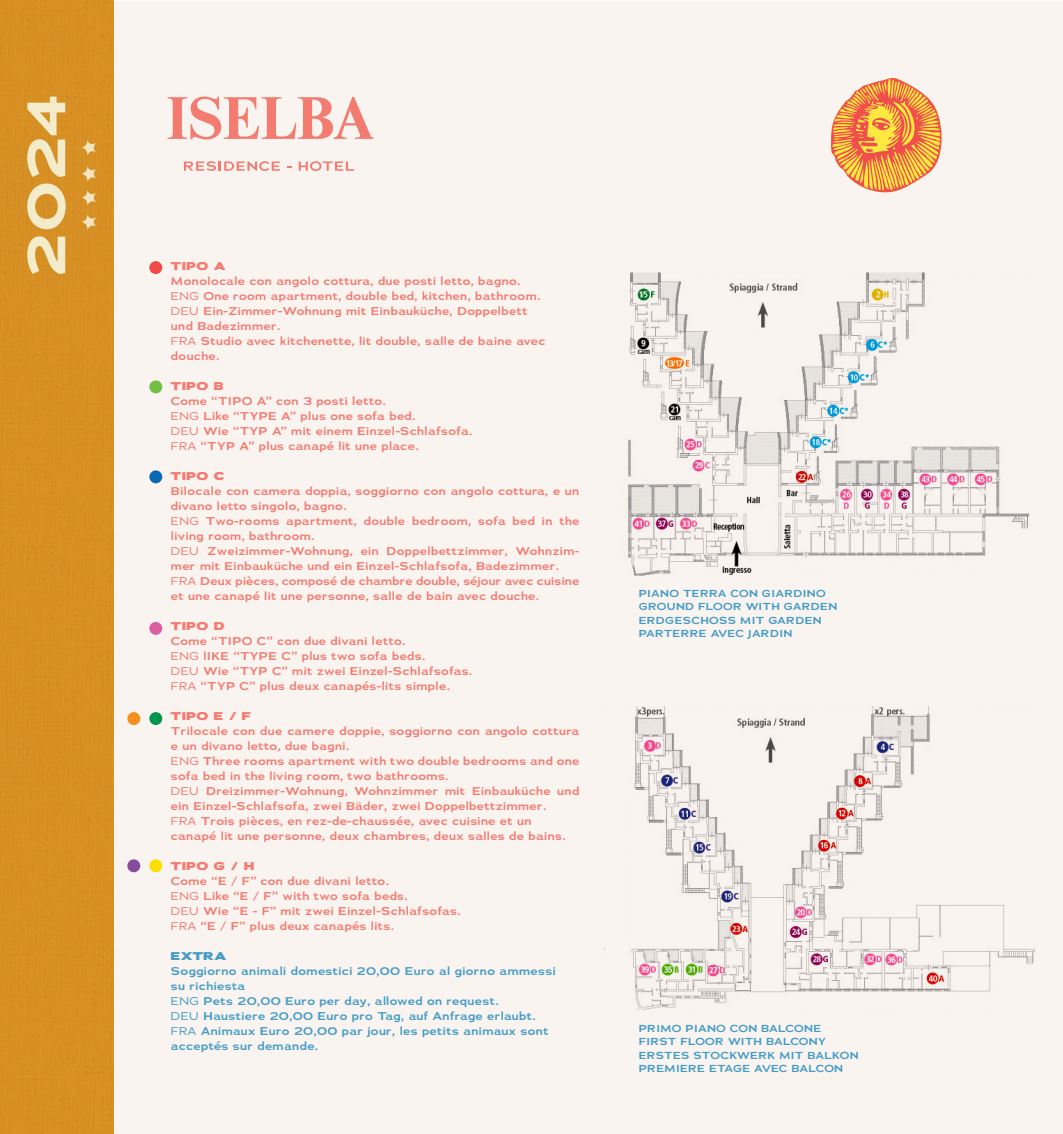
<style>
.page{position:relative;width:1063px;height:1134px;background:#fff}
.page>*{position:absolute;margin:0;border:0;box-sizing:border-box;transform-origin:0 0}
.t1{font:600 11.25px/15px "Adrianna Extended";letter-spacing:.025em;color:#f47b70}
.t2{font:600 11.25px/15px "Adrianna Extended";letter-spacing:.025em;color:#459cc6}
.t3{font:800 11.25px "Adrianna Extended";letter-spacing:.025em;color:#f47b70}
.t4{font:800 11.25px "Adrianna Extended";letter-spacing:.025em;color:#459cc6}
.t5{font:600 10.12px/13.5px "Adrianna Extended";letter-spacing:.025em;color:#459cc6}
.s1{font-weight:400}
</style>
<div class="page">
<div style="left:2px;top:1px;width:1061px;height:1132px;background:#faf4f1"></div>
<div style="left:0;top:1px;width:114px;height:1133px;background:#d69024"></div>
<svg style="left:167px;top:97px;width:207px;height:43px"></svg>
<svg style="left:184px;top:161px;width:96px;height:10px"></svg>
<svg style="left:299px;top:161px;width:55px;height:10px"></svg>
<svg style="left:831px;top:78px;width:111px;height:115px"></svg>
<img style="left:628px;top:272px;width:402px;height:304px">
<img style="left:631px;top:706px;width:404px;height:304px">
<div style="left:149px;top:261px;width:13px;height:13px;background:#f04b49;border-radius:50%"></div>
<div style="left:149px;top:380px;width:13px;height:13px;background:#72bf44;border-radius:50%"></div>
<div style="left:149px;top:470px;width:13px;height:13px;background:#0b67b2;border-radius:50%"></div>
<div style="left:149px;top:622px;width:13px;height:13px;background:#da5fa3;border-radius:50%"></div>
<div style="left:149px;top:712px;width:13px;height:13px;background:#00964b;border-radius:50%"></div>
<div style="left:149px;top:859px;width:13px;height:13px;background:#fbdf00;border-radius:50%"></div>
<div style="left:127px;top:712px;width:13px;height:13px;background:#f78f1e;border-radius:50%"></div>
<div style="left:127px;top:859px;width:13px;height:13px;background:#844d9e;border-radius:50%"></div>
<svg style="left:27px;top:97px;width:39px;height:177px"></svg>
<svg style="left:82px;top:140px;width:15px;height:15px"></svg>
<svg style="left:82px;top:166px;width:14px;height:15px"></svg>
<svg style="left:82px;top:190px;width:14px;height:15px"></svg>
<svg style="left:82px;top:214px;width:15px;height:16px"></svg>
<p class="t3" style="left:171px;top:259px;width:56px">TIPO A</p>
<p class="t1" style="left:171px;top:273px;width:376px">Monolocale con angolo cottura, due posti letto, bagno.<br><span class="s1">ENG</span> One room apartment, double bed, kitchen, bathroom.<br><span class="s1">DEU</span> Ein-Zimmer-Wohnung mit Einbauküche, Doppelbett und Badezimmer.<br><span class="s1">FRA</span> Studio avec kitchenette, lit double, salle de baine avec douche.</p>
<p class="t3" style="left:171px;top:379px;width:54px">TIPO B</p>
<p class="t1" style="left:171px;top:393px;width:303px">Come “TIPO A” con 3 posti letto.<br><span class="s1">ENG</span> Like “TYPE A” plus one sofa bed.<br><span class="s1">DEU</span> Wie “TYP A” mit einem Einzel-Schlafsofa.<br><span class="s1">FRA</span> “TYP A” plus canapé lit une place.</p>
<p class="t3" style="left:171px;top:469px;width:55px">TIPO C</p>
<p class="t1" style="left:171px;top:483px;width:410px">Bilocale con camera doppia, soggiorno con angolo cottura, e un divano letto singolo, bagno.<br><span class="s1">ENG</span> Two-rooms apartment, double bedroom, sofa bed in the living room, bathroom.<br><span class="s1">DEU</span> Zweizimmer-Wohnung, ein Doppelbettzimmer, Wohnzim&shy;mer mit Einbauküche und ein Einzel-Schlafsofa, Badezimmer.<br><span class="s1">FRA</span> Deux pièces, composé de chambre double, séjour avec cuisine et une canapé lit une personne, salle de bain avec douche.</p>
<p class="t3" style="left:171px;top:619px;width:56px">TIPO D</p>
<p class="t1" style="left:171px;top:633px;width:303px">Come “TIPO C” con due divani letto.<br><span class="s1">ENG</span> lIKE “TYPE C” plus two sofa beds.<br><span class="s1">DEU</span> Wie “TYP C” mit zwei Einzel-Schlafsofas.<br><span class="s1">FRA</span> “TYP C” plus deux canapés-lits simple.</p>
<p class="t3" style="left:171px;top:709px;width:82px">TIPO E / F</p>
<p class="t1" style="left:171px;top:723px;width:410px">Trilocale con due camere doppie, soggiorno con angolo cottura e un divano letto, due bagni.<br><span class="s1">ENG</span> Three rooms apartment with two double bedrooms and one sofa bed in the living room, two bathrooms.<br><span class="s1">DEU</span> Dreizimmer-Wohnung, Wohnzimmer mit Einbauküche und ein Einzel-Schlafsofa, zwei Bäder, zwei Doppelbettzimmer.<br><span class="s1">FRA</span> Trois pièces, en rez-de-chaussée, avec cuisine et un canapé lit une personne, deux chambres, deux salles de bains.</p>
<p class="t3" style="left:171px;top:859px;width:85px">TIPO G / H</p>
<p class="t1" style="left:171px;top:873px;width:291px">Come “E / F” con due divani letto.<br><span class="s1">ENG</span> Like “E / F” with two sofa beds.<br><span class="s1">DEU</span> Wie “E - F” mit zwei Einzel-Schlafsofas.<br><span class="s1">FRA</span> “E / F” plus deux canapés lits.</p>
<p class="t4" style="left:171px;top:949px;width:57px">EXTRA</p>
<p class="t2" style="left:171px;top:963px;width:386px">Soggiorno animali domestici 20,00 Euro al giorno ammessi su richiesta<br><span class="s1">ENG</span> Pets 20,00 Euro per day, allowed on request.<br><span class="s1">DEU</span> Haustiere 20,00 Euro pro Tag, auf Anfrage erlaubt.<br><span class="s1">FRA</span> Animaux Euro 20,00 par jour, les petits animaux sont acceptés sur demande.</p>
<p class="t5" style="left:639px;top:586px;width:200px">PIANO TERRA CON GIARDINO<br>GROUND FLOOR WITH GARDEN<br>ERDGESCHOSS MIT GARDEN<br>PARTERRE AVEC JARDIN</p>
<p class="t5" style="left:639px;top:1021px;width:221px">PRIMO PIANO CON BALCONE<br>FIRST FLOOR WITH BALCONY<br>ERSTES STOCKWERK MIT BALKON<br>PREMIERE ETAGE AVEC BALCON</p>
</div>
